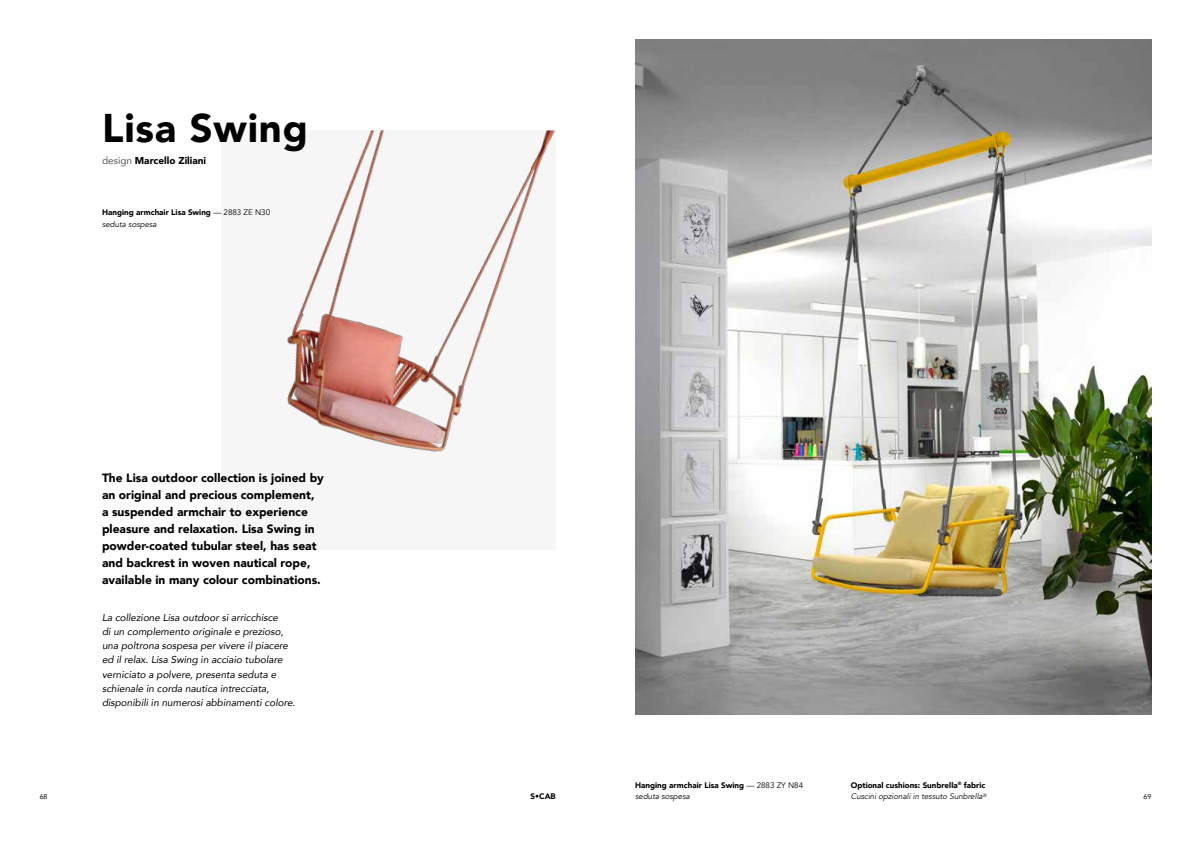
<style>
.page{position:relative;width:1191px;height:842px;background:#fff}
.page>*{position:absolute;margin:0;border:0;box-sizing:border-box;transform-origin:0 0}
.t1{font:900 40px "Avenir";letter-spacing:.02em;color:#000}
.t2{font:900 12px/17px "Avenir";color:#000}
.t3{font:italic 10px/14.2px "Avenir";color:#000}
.t4{font:900 10px "Avenir";color:#000}
.t5{font:900 8px/11.3px "Avenir";color:#000}
.t6{font:italic 8px/11.3px "Avenir";color:#000}
.t7{font:7px "Avenir";color:#000}
.s1{font-weight:400;color:#575756}
.s2{font-weight:400}
.s3{font-weight:400;font-style:italic}
.s4{font-weight:900;font-style:normal}
</style>
<div class="page">
<div style="left:221px;top:130px;width:335px;height:420px;background:#f6f6f6"></div>
<img style="left:287px;top:130px;width:268px;height:322px">
<img style="left:635px;top:40px;width:516px;height:674px">
<h1 class="t1" style="left:102px;top:94px;width:207px">Lisa Swing</h1>
<p class="t4" style="left:102px;top:152px;width:106px"><span class="s1">design</span> Marcello Ziliani</p>
<p class="t5" style="left:102px;top:207px;width:170px">Hanging armchair Lisa Swing <span class="s2">— 2883 ZE N30 </span><span class="s3">seduta sospesa</span></p>
<p class="t2" style="left:102px;top:469px;width:223px">The Lisa outdoor collection is joined by an original and precious complement, a suspended armchair to experience pleasure and relaxation. Lisa Swing in powder-coated tubular steel, has seat and backrest in woven nautical rope, available in many colour combinations.</p>
<p class="t3" style="left:102px;top:610px;width:195px">La collezione Lisa outdoor si arricchisce<br>di un complemento originale e prezioso, una poltrona sospesa per vivere il piacere ed il relax. Lisa Swing in acciaio tubolare verniciato a polvere, presenta seduta e schienale in corda nautica intrecciata, disponibili in numerosi abbinamenti colore.</p>
<p class="t5" style="left:635px;top:779px;width:169px">Hanging armchair Lisa Swing <span class="s2">— 2883 ZY N84 </span><span class="s3">seduta sospesa</span></p>
<p class="t6" style="left:850px;top:780px;width:137px"><span class="s4">Optional cushions: Sunbrella</span><sup>®</sup> <span class="s4">fabric<br></span>Cuscini opzionali in tessuto Sunbrella<sup>®</sup></p>
<p class="t7" style="left:40px;top:791px;width:9px">68</p>
<p class="t5" style="left:530px;top:791px;width:27px">S•CAB</p>
<p class="t7" style="left:1143px;top:791px;width:9px">69</p>
</div>
